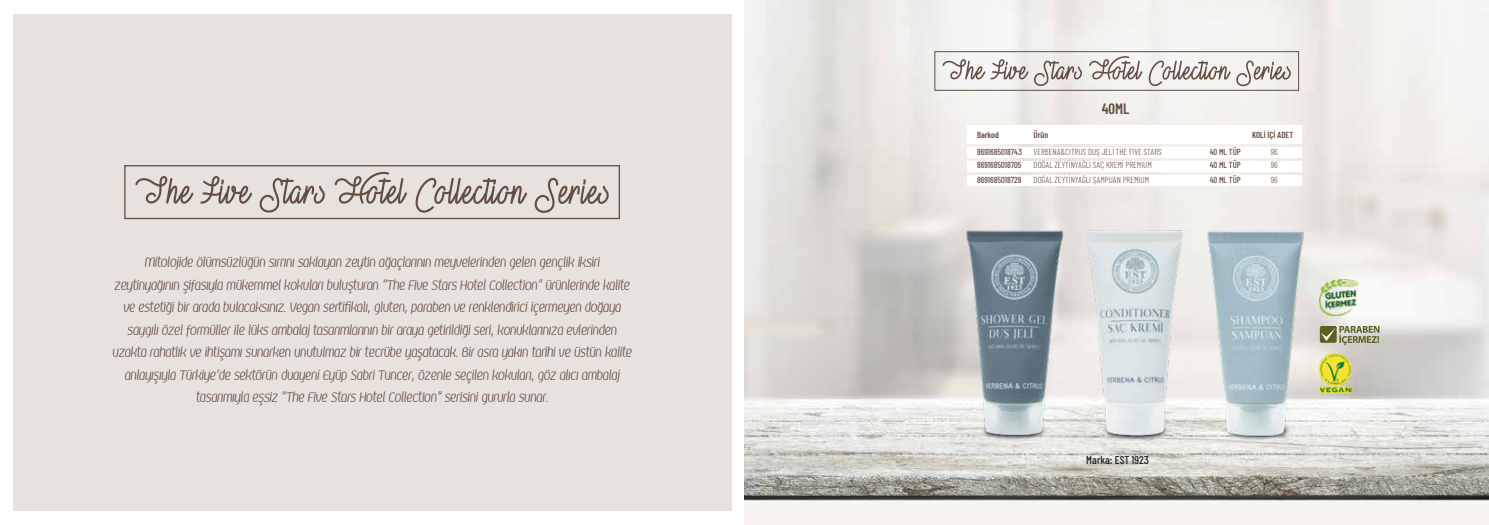
<style>
.page{position:relative;width:1489px;height:525px;background:#fff}
.page>*{position:absolute;margin:0;border:0;box-sizing:border-box;transform-origin:0 0}
.t1{font:600 15px "Ashley";color:#634e42}
.t2{font:italic 300 12.5px/22.5px "Kandira PERSONAL";color:#634e42;text-align:center}
.t3{font:500 11.25px "Ashley";color:#1d1d1b}
.t4{font:300 8.75px "Ashley";color:#634e42}
.t5{font:500 8.75px "Ashley";color:#634e42}
.t6{font:600 8.75px "Ashley";color:#634e42}
</style>
<div class="page">
<div style="left:13px;top:14px;width:718px;height:496px;background:#e8e2de"></div>
<div style="left:124px;top:165px;width:496px;height:54px;border:1px solid #634e42"></div>
<svg style="left:135px;top:176px;width:58px;height:28px"></svg>
<svg style="left:200px;top:176px;width:52px;height:27px"></svg>
<svg style="left:259px;top:178px;width:66px;height:34px"></svg>
<svg style="left:334px;top:172px;width:73px;height:31px"></svg>
<svg style="left:415px;top:178px;width:112px;height:34px"></svg>
<svg style="left:534px;top:178px;width:75px;height:35px"></svg>
<img style="left:744px;top:0;width:744px;height:524px">
<svg style="left:1360px;top:326px;width:19px;height:19px"></svg>
<div style="left:967px;top:125px;width:334px;height:19px;background:#fff"></div>
<div style="left:967px;top:147px;width:334px;height:11px;background:#fff"></div>
<div style="left:967px;top:161px;width:334px;height:10px;background:#fff"></div>
<div style="left:967px;top:175px;width:334px;height:11px;background:#fff"></div>
<img style="left:940px;top:468px;width:122px;height:12px">
<img style="left:909px;top:189px;width:209px;height:279px">
<img style="left:1062px;top:466px;width:122px;height:14px">
<img style="left:1031px;top:190px;width:120px;height:276px">
<img style="left:1184px;top:468px;width:146px;height:12px">
<img style="left:1151px;top:190px;width:209px;height:278px">
<div style="left:934px;top:51px;width:364px;height:40px;border:1px solid #634e42"></div>
<svg style="left:942px;top:59px;width:140px;height:27px"></svg>
<svg style="left:1089px;top:56px;width:53px;height:23px"></svg>
<svg style="left:1148px;top:60px;width:82px;height:26px"></svg>
<svg style="left:1236px;top:60px;width:54px;height:26px"></svg>
<p class="t2" style="left:112px;top:252px;width:520px">Mitolojide ölümsüzlüğün sırrını saklayan zeytin ağaçlarının meyvelerinden gelen gençlik iksiri zeytinyağının şifasıyla mükemmel kokuları buluşturan “The Five Stars Hotel Collection” ürünlerinde kalite ve estetiği bir arada bulacaksınız. Vegan sertifikalı, gluten, paraben ve renklendirici içermeyen doğaya saygılı özel formüller ile lüks ambalaj tasarımlarının bir araya getirildiği seri, konuklarınıza evlerinden uzakta rahatlık ve ihtişamı sunarken unutulmaz bir tecrübe yaşatacak. Bir asra yakın tarihi ve üstün kalite anlayışıyla Türkiye’de sektörün duayeni Eyüp Sabri Tuncer, özenle seçilen kokuları, göz alıcı ambalaj tasarımıyla eşsiz “The Five Stars Hotel Collection” serisini gururla sunar.</p>
<p class="t1" style="left:1101px;top:99px;width:29px">40ML</p>
<p class="t6" style="left:976px;top:130px;width:23px">Barkod</p>
<p class="t6" style="left:1033px;top:130px;width:16px">Ürün</p>
<p class="t6" style="left:1251px;top:130px;width:43px">KOLİ İÇİ ADET</p>
<p class="t5" style="left:976px;top:146px;width:46px">8691685018743</p>
<p class="t4" style="left:1033px;top:146px;width:130px">VERBENA&amp;CITRUS DUŞ JELİ THE FIVE STARS</p>
<p class="t5" style="left:1209px;top:146px;width:32px">40 ML TÜP</p>
<p class="t4" style="left:1270px;top:146px;width:8px">96</p>
<p class="t5" style="left:976px;top:160px;width:46px">8691685018705</p>
<p class="t4" style="left:1033px;top:160px;width:120px">DOĞAL ZEYTİNYAĞLI SAÇ KREMİ PREMIUM</p>
<p class="t5" style="left:1209px;top:160px;width:32px">40 ML TÜP</p>
<p class="t4" style="left:1270px;top:160px;width:8px">96</p>
<p class="t5" style="left:976px;top:174px;width:46px">8691685018729</p>
<p class="t4" style="left:1033px;top:174px;width:117px">DOĞAL ZEYTİNYAĞLI ŞAMPUAN PREMIUM</p>
<p class="t5" style="left:1209px;top:174px;width:32px">40 ML TÜP</p>
<p class="t4" style="left:1270px;top:174px;width:8px">96</p>
<p class="t3" style="left:1086px;top:453px;width:64px">Marka: EST 1923</p>
</div>
